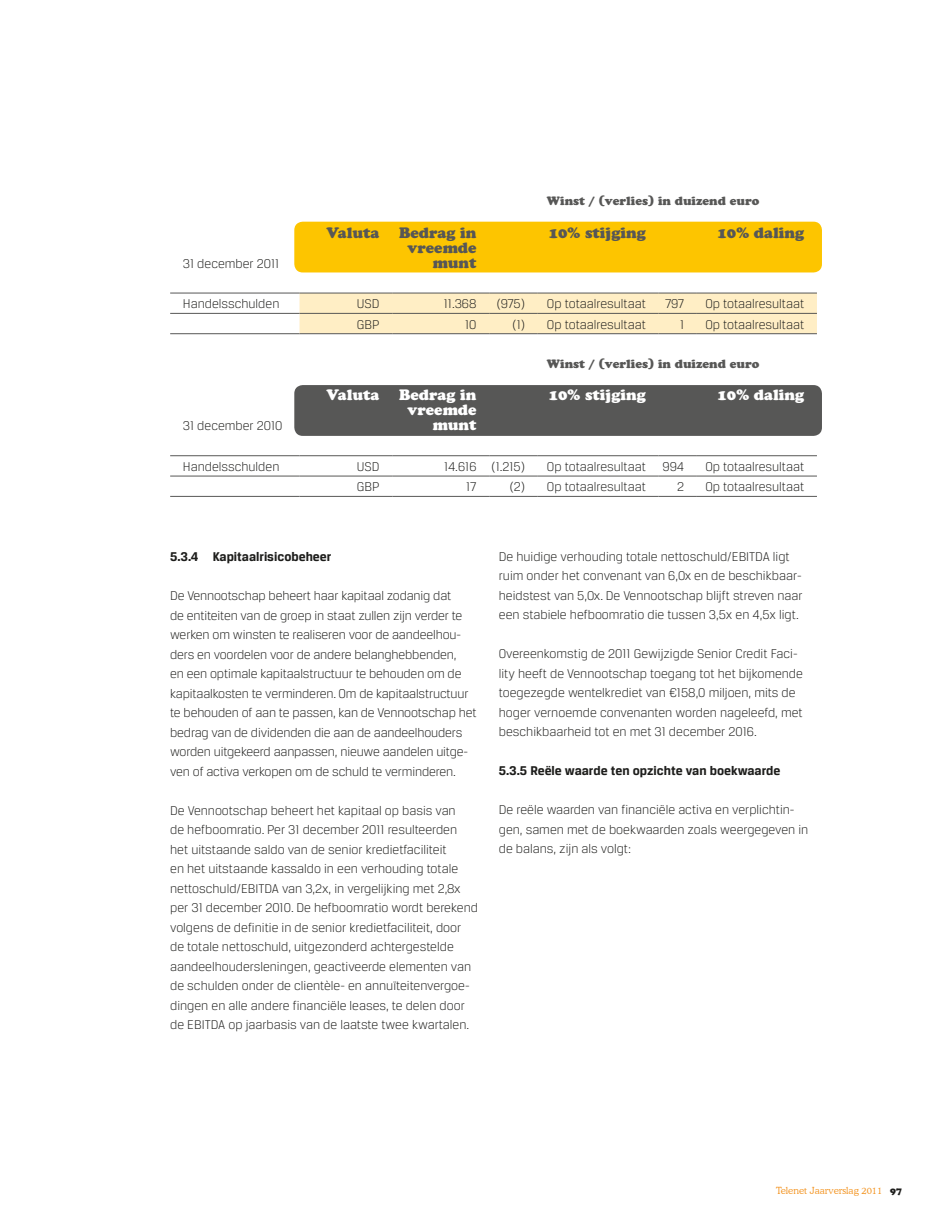
<style>
.page{position:relative;width:936px;height:1212px;background:#fff}
.page>*{position:absolute;margin:0;border:0;box-sizing:border-box;transform-origin:0 0}
.t1{font:15px/15px "Cooper Black Std";color:#575756;text-align:right}
.t2{font:15px/15px "Cooper Black Std";color:#fff;text-align:right}
.t3{font:300 13.5px/19.5px "Breuer Text";color:#1d1d1b}
.t4{font:700 13.5px "Breuer Text";color:#1d1d1b}
.t5{font:12px "Cooper Black Std";color:#575756}
.t6{font:300 9.75px "Cooper BT";color:#f3931f}
.s1{font-family:"Cooper";font-weight:900;color:#1d1d1b}
</style>
<div class="page">
<div style="left:294px;top:385px;width:527px;height:51px;background:#575756;border-radius:9px"></div>
<div style="left:294px;top:222px;width:527px;height:50px;background:#fdc500;border-radius:9px"></div>
<div style="left:299px;top:294px;width:517px;height:39px;background:#ffeec5"></div>
<hr style="left:170px;top:293px;width:129px;height:1px;background:#575756">
<hr style="left:170px;top:313px;width:129px;height:1px;background:#575756">
<hr style="left:299px;top:313px;width:93px;height:1px;background:#575756">
<hr style="left:392px;top:313px;width:97px;height:1px;background:#575756">
<hr style="left:489px;top:313px;width:48px;height:1px;background:#575756">
<hr style="left:537px;top:313px;width:121px;height:1px;background:#575756">
<hr style="left:658px;top:313px;width:38px;height:1px;background:#575756">
<hr style="left:696px;top:313px;width:120px;height:1px;background:#575756">
<hr style="left:170px;top:333px;width:129px;height:1px;background:#575756">
<hr style="left:170px;top:455px;width:129px;height:1px;background:#575756">
<hr style="left:299px;top:455px;width:93px;height:1px;background:#575756">
<hr style="left:392px;top:455px;width:97px;height:1px;background:#575756">
<hr style="left:489px;top:455px;width:48px;height:1px;background:#575756">
<hr style="left:537px;top:455px;width:121px;height:1px;background:#575756">
<hr style="left:658px;top:455px;width:38px;height:1px;background:#575756">
<hr style="left:696px;top:455px;width:120px;height:1px;background:#575756">
<hr style="left:170px;top:476px;width:129px;height:1px;background:#575756">
<hr style="left:299px;top:476px;width:93px;height:1px;background:#575756">
<hr style="left:392px;top:476px;width:97px;height:1px;background:#575756">
<hr style="left:489px;top:476px;width:48px;height:1px;background:#575756">
<hr style="left:537px;top:476px;width:121px;height:1px;background:#575756">
<hr style="left:658px;top:476px;width:38px;height:1px;background:#575756">
<hr style="left:696px;top:476px;width:120px;height:1px;background:#575756">
<hr style="left:170px;top:496px;width:129px;height:1px;background:#575756">
<hr style="left:299px;top:293px;width:93px;height:1px;background:#575756">
<hr style="left:392px;top:293px;width:97px;height:1px;background:#575756">
<hr style="left:489px;top:293px;width:48px;height:1px;background:#575756">
<hr style="left:537px;top:293px;width:121px;height:1px;background:#575756">
<hr style="left:658px;top:293px;width:38px;height:1px;background:#575756">
<hr style="left:696px;top:293px;width:120px;height:1px;background:#575756">
<hr style="left:299px;top:333px;width:93px;height:1px;background:#575756">
<hr style="left:392px;top:333px;width:97px;height:1px;background:#575756">
<hr style="left:489px;top:333px;width:48px;height:1px;background:#575756">
<hr style="left:537px;top:333px;width:121px;height:1px;background:#575756">
<hr style="left:658px;top:333px;width:38px;height:1px;background:#575756">
<hr style="left:696px;top:333px;width:120px;height:1px;background:#575756">
<hr style="left:299px;top:496px;width:93px;height:1px;background:#575756">
<hr style="left:392px;top:496px;width:97px;height:1px;background:#575756">
<hr style="left:489px;top:496px;width:48px;height:1px;background:#575756">
<hr style="left:537px;top:496px;width:121px;height:1px;background:#575756">
<hr style="left:658px;top:496px;width:38px;height:1px;background:#575756">
<hr style="left:696px;top:496px;width:120px;height:1px;background:#575756">
<p class="t3" style="left:183px;top:253px;width:98px">31 december 2011</p>
<p class="t5" style="left:547px;top:193px;width:214px">Winst / (verlies) in duizend euro</p>
<p class="t1" style="left:326px;top:225px;width:54px">Valuta</p>
<p class="t1" style="left:399px;top:225px;width:79px">Bedrag in vreemde munt</p>
<p class="t1" style="left:548px;top:225px;width:99px">10% stijging</p>
<p class="t1" style="left:717px;top:225px;width:88px">10% daling</p>
<p class="t3" style="left:183px;top:294px;width:98px">Handelsschulden</p>
<p class="t3" style="left:357px;top:294px;width:24px">USD</p>
<p class="t3" style="left:444px;top:294px;width:34px">11.368</p>
<p class="t3" style="left:496px;top:294px;width:30px">(975)</p>
<p class="t3" style="left:547px;top:294px;width:100px">Op totaalresultaat</p>
<p class="t3" style="left:665px;top:294px;width:21px">797</p>
<p class="t3" style="left:705px;top:294px;width:100px">Op totaalresultaat</p>
<p class="t3" style="left:357px;top:314px;width:24px">GBP</p>
<p class="t3" style="left:465px;top:314px;width:13px">10</p>
<p class="t3" style="left:512px;top:314px;width:135px">(1) Op totaalresultaat</p>
<p class="t3" style="left:680px;top:314px;width:6px">1</p>
<p class="t3" style="left:705px;top:314px;width:100px">Op totaalresultaat</p>
<p class="t5" style="left:547px;top:356px;width:214px">Winst / (verlies) in duizend euro</p>
<p class="t3" style="left:183px;top:416px;width:101px">31 december 2010</p>
<p class="t2" style="left:326px;top:387px;width:54px">Valuta</p>
<p class="t2" style="left:399px;top:387px;width:79px">Bedrag in vreemde munt</p>
<p class="t2" style="left:548px;top:387px;width:99px">10% stijging</p>
<p class="t2" style="left:717px;top:387px;width:88px">10% daling</p>
<p class="t3" style="left:183px;top:457px;width:98px">Handelsschulden</p>
<p class="t3" style="left:357px;top:457px;width:24px">USD</p>
<p class="t3" style="left:444px;top:457px;width:82px">14.616 (1.215)</p>
<p class="t3" style="left:547px;top:457px;width:139px">Op totaalresultaat 994</p>
<p class="t3" style="left:705px;top:457px;width:100px">Op totaalresultaat</p>
<p class="t3" style="left:357px;top:477px;width:24px">GBP</p>
<p class="t3" style="left:466px;top:477px;width:12px">17</p>
<p class="t3" style="left:509px;top:477px;width:137px">(2) Op totaalresultaat</p>
<p class="t3" style="left:677px;top:477px;width:8px">2</p>
<p class="t3" style="left:705px;top:477px;width:100px">Op totaalresultaat</p>
<p class="t4" style="left:170px;top:549px;width:163px">5.3.4 Kapitaalrisicobeheer</p>
<p class="t3" style="left:170px;top:586px;width:308px">De Vennootschap beheert haar kapitaal zodanig dat<br>de entiteiten van de groep in staat zullen zijn verder te werken om winsten te realiseren voor de aandeelhou&shy;ders en voordelen voor de andere belanghebbenden,<br>en een optimale kapitaalstructuur te behouden om de kapitaalkosten te verminderen. Om de kapitaalstructuur te behouden of aan te passen, kan de Vennootschap het bedrag van de dividenden die aan de aandeelhouders worden uitgekeerd aanpassen, nieuwe aandelen uitge&shy;ven of activa verkopen om de schuld te verminderen.</p>
<p class="t3" style="left:170px;top:800px;width:309px">De Vennootschap beheert het kapitaal op basis van<br>de hefboomratio. Per 31 december 2011 resulteerden het uitstaande saldo van de senior kredietfaciliteit<br>en het uitstaande kassaldo in een verhouding totale nettoschuld/EBITDA van 3,2x, in vergelijking met 2,8x per 31 december 2010. De hefboomratio wordt berekend volgens de definitie in de senior kredietfaciliteit, door de totale nettoschuld, uitgezonderd achtergestelde aandeelhoudersleningen, geactiveerde elementen van de schulden onder de clientèle- en annuïteitenvergoe&shy;dingen en alle andere financiële leases, te delen door de EBITDA op jaarbasis van de laatste twee kwartalen.</p>
<p class="t3" style="left:499px;top:547px;width:305px">De huidige verhouding totale nettoschuld/EBITDA ligt ruim onder het convenant van 6,0x en de beschikbaar&shy;heidstest van 5,0x. De Vennootschap blijft streven naar een stabiele hefboomratio die tussen 3,5x en 4,5x ligt.</p>
<p class="t3" style="left:499px;top:644px;width:305px">Overeenkomstig de 2011 Gewijzigde Senior Credit Faci&shy;lity heeft de Vennootschap toegang tot het bijkomende toegezegde wentelkrediet van €158,0 miljoen, mits de hoger vernoemde convenanten worden nageleefd, met beschikbaarheid tot en met 31 december 2016.</p>
<p class="t4" style="left:499px;top:763px;width:283px">5.3.5 Reële waarde ten opzichte van boekwaarde</p>
<p class="t3" style="left:499px;top:800px;width:311px">De reële waarden van financiële activa en verplichtin&shy;gen, samen met de boekwaarden zoals weergegeven in de balans, zijn als volgt:</p>
<p class="t6" style="left:776px;top:1185px;width:127px">Telenet Jaarverslag 2011 <span class="s1">97</span></p>
</div>
